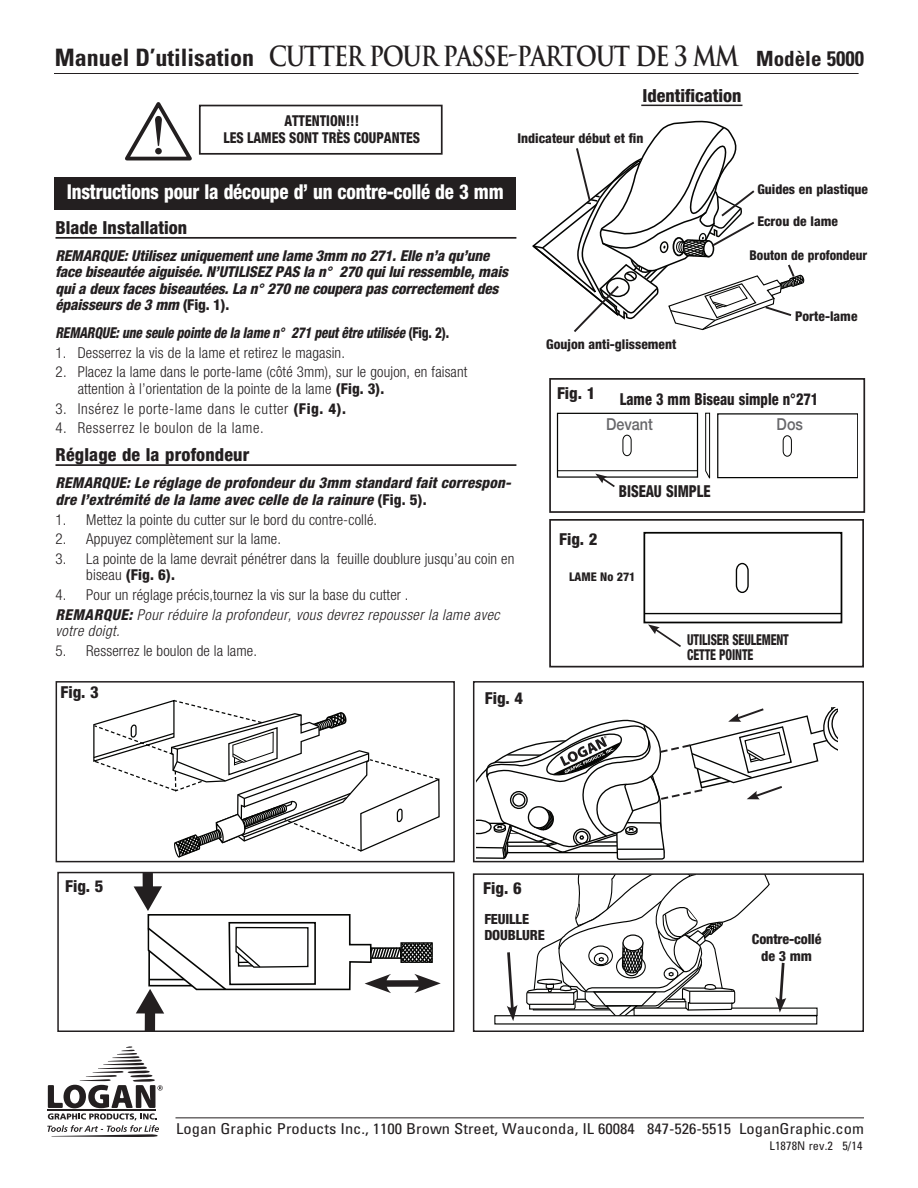
<style>
.page{position:relative;width:918px;height:1188px;background:#fff}
.page>*{position:absolute;margin:0;border:0;box-sizing:border-box;transform-origin:0 0}
.t1{font:700 27px "Trajan";letter-spacing:-.06em;color:#231f20;scale:.85 1}
.t2{font:800 condensed 20.55px "Helvetica Neue";letter-spacing:-.01em;color:#fff;scale:.92 1}
.t3{font:800 condensed 18px "Helvetica Neue";color:#231f20}
.t4{font:800 condensed 16.5px "Helvetica Neue";color:#231f20;scale:.87 1}
.t5{font:800 condensed 16.5px "Helvetica Neue";color:#231f20}
.t6{font:500 16.5px "Helvetica Neue";color:#67676a;scale:.87 1}
.t7{font:300 condensed 15px/16.5px "Helvetica Neue";letter-spacing:.01em;color:#231f20}
.t8{font:italic 800 condensed 15px/16.5px "Helvetica Neue";letter-spacing:-.01em;color:#231f20}
.t9{font:italic 300 condensed 15px/19.8px "Helvetica Neue";letter-spacing:.03em;color:#231f20}
.t10{font:italic 800 condensed 15px/16.5px "Helvetica Neue";letter-spacing:.01em;color:#231f20}
.t11{font:condensed 15px "Univers";color:#231f20;scale:1.1 1}
.t12{font:300 condensed 15px "Helvetica Neue";letter-spacing:.04em;color:#231f20}
.t13{font:italic 800 condensed 15px "Helvetica Neue";letter-spacing:-.01em;color:#231f20;scale:.88 1}
.t14{font:800 condensed 15px "Helvetica Neue";letter-spacing:-.01em;color:#231f20;scale:.9 1}
.t15{font:800 condensed 15px/15px "Helvetica Neue";letter-spacing:-.01em;color:#231f20;scale:.78 1}
.t16{font:800 condensed 14.1px/16.2px "Helvetica Neue";letter-spacing:-.01em;color:#231f20}
.t17{font:800 condensed 13.5px "Helvetica Neue";color:#231f20}
.t18{font:800 condensed 13.5px "Helvetica Neue";color:#231f20;scale:.96 1}
.t19{font:condensed 12px "Univers";letter-spacing:.01em;color:#231f20}
.t20{font:800 condensed 12px "Helvetica Neue";color:#231f20}
.s1{font-family:"Univers";font-stretch:condensed;font-size:24px}
.s2{font-family:"Univers";font-stretch:condensed;font-size:21px}
.s3{font-style:normal}
.s4{font-weight:800}
</style>
<div class="page">
<hr style="left:176px;top:1117px;width:688px;height:1px;background:#231f20">
<svg style="left:47px;top:1046px;width:116px;height:91px"></svg>
<hr style="left:54px;top:73px;width:805px;height:1px;background:#231f20">
<hr style="left:641px;top:105px;width:101px;height:1px;background:#231f20">
<hr style="left:56px;top:237px;width:460px;height:2px;background:#231f20">
<hr style="left:56px;top:464px;width:460px;height:2px;background:#231f20">
<div style="left:54px;top:177px;width:462px;height:33px;background:#231f20"></div>
<svg style="left:532px;top:120px;width:273px;height:212px"></svg>
<div style="left:199px;top:105px;width:244px;height:50px;border:2px solid #231f20"></div>
<svg style="left:125px;top:102px;width:67px;height:58px"></svg>
<div style="left:549px;top:378px;width:316px;height:135px;border:2px solid #231f20"></div>
<div style="left:549px;top:519px;width:315px;height:149px;border:2px solid #231f20"></div>
<div style="left:56px;top:681px;width:399px;height:181px;border:2px solid #231f20"></div>
<div style="left:473px;top:681px;width:391px;height:181px;border:2px solid #231f20"></div>
<div style="left:557px;top:413px;width:141px;height:65px;background:#fff;border:1px solid #040503"></div>
<svg style="left:622px;top:434px;width:10px;height:23px"></svg>
<hr style="left:557px;top:470px;width:140px;height:1px;background:#040503">
<svg style="left:705px;top:412px;width:6px;height:67px"></svg>
<div style="left:717px;top:413px;width:141px;height:65px;background:#fff;border:1px solid #040503"></div>
<svg style="left:782px;top:435px;width:10px;height:22px"></svg>
<div style="left:643px;top:532px;width:199px;height:91px;border:2px solid #040503"></div>
<svg style="left:735px;top:562px;width:14px;height:31px"></svg>
<hr style="left:644px;top:613px;width:197px;height:1px;background:#040503">
<svg style="left:476px;top:707px;width:362px;height:154px"></svg>
<div style="left:57px;top:872px;width:397px;height:160px;border:2px solid #231f20"></div>
<svg style="left:494px;top:1015px;width:323px;height:10px"></svg>
<div style="left:634px;top:1008px;width:184px;height:8px;background:#fff;border:1px solid #040503"></div>
<div style="left:473px;top:873px;width:391px;height:159px;border:2px solid #231f20"></div>
<svg style="left:648px;top:624px;width:33px;height:23px"></svg>
<svg style="left:595px;top:474px;width:22px;height:13px"></svg>
<svg style="left:96px;top:873px;width:345px;height:158px"></svg>
<svg style="left:93px;top:699px;width:347px;height:159px"></svg>
<svg style="left:479px;top:874px;width:316px;height:148px"></svg>
<h1 class="t1" style="left:55px;top:39px;width:953px"><span class="s1">Manuel D’utilisation</span> CUTTER POUR PASSE-PARTOUT DE 3 MM <span class="s2">Modèle 5000</span></h1>
<p class="t3" style="left:642px;top:84px;width:101px">Identification</p>
<p class="t14" style="left:284px;top:112px;width:17px">Attention</p>
<p class="t14" style="left:346px;top:112px;width:17px">!!!</p>
<p class="t14" style="left:223px;top:128px;width:36px">Les lames</p>
<p class="t14" style="left:289px;top:128px;width:10px">sont</p>
<p class="t14" style="left:322px;top:128px;width:45px">trèscoupantes</p>
<p class="t17" style="left:518px;top:130px;width:127px">Indicateur début et fin</p>
<h2 class="t2" style="left:67px;top:179px;width:477px">Instructions pour la découpe d’ un contre-collé de 3 mm</h2>
<p class="t3" style="left:56px;top:216px;width:133px">Blade Installation</p>
<p class="t8" style="left:56px;top:247px;width:454px">REMARQUE: Utilisez uniquement une lame 3mm no 271. Elle n’a qu’une face biseautée aiguisée. N’UTILISEZ PAS la n° 270 qui lui ressemble, mais qui a deux faces biseautées. La n° 270 ne coupera pas correctement des épaisseurs de 3 mm <span class="s3">(Fig. 1).</span></p>
<p class="t13" style="left:56px;top:323px;width:449px">REMARQUE: une seule pointe de la lame n° 271 peut être utilisée <span class="s3">(Fig. 2).</span></p>
<p class="t7" style="left:56px;top:344px;width:291px">1. Desserrez la vis de la lame et retirez le magasin.</p>
<p class="t7" style="left:78px;top:364px;width:391px;text-indent:-22px">2. Placez la lame dans le porte-lame (côté 3mm), sur le goujon, en faisant attention à l’orientation de la pointe de la lame <span class="s4">(Fig. 3).</span></p>
<p class="t12" style="left:56px;top:400px;width:292px">3. Insérez le porte-lame dans le cutter <span class="s4">(Fig. 4).</span></p>
<p class="t12" style="left:56px;top:419px;width:210px">4. Resserrez le boulon de la lame.</p>
<p class="t3" style="left:56px;top:443px;width:195px">Réglage de la profondeur</p>
<p class="t10" style="left:56px;top:474px;width:457px">REMARQUE: Le réglage de profondeur du 3mm standard fait correspon&shy;dre l’extrémité de la lame avec celle de la rainure <span class="s3">(Fig. 5).</span></p>
<p class="t7" style="left:56px;top:511px;width:323px">1. Mettez la pointe du cutter sur le bord du contre-collé.</p>
<p class="t7" style="left:56px;top:531px;width:227px">2. Appuyez complètement sur la lame.</p>
<p class="t7" style="left:86px;top:550px;width:430px;text-indent:-31px">3. La pointe de la lame devrait pénétrer dans la feuille doublure jusqu’au coin en biseau <span class="s4">(Fig. 6).</span></p>
<p class="t9" style="left:56px;top:585px;width:446px"><span class="s3">4. Pour un réglage précis,tournez la vis sur la base du cutter .<br></span><span class="s4">REMARQUE:</span> Pour réduire la profondeur, vous devrez repousser la lame avec</p>
<p class="t9" style="left:56px;top:621px;width:66px">votre doigt.</p>
<p class="t7" style="left:56px;top:643px;width:203px">5. Resserrez le boulon de la lame.</p>
<p class="t5" style="left:60px;top:682px;width:40px">Fig. 3</p>
<p class="t5" style="left:485px;top:688px;width:40px">Fig. 4</p>
<p class="t17" style="left:757px;top:181px;width:112px">Guides en plastique</p>
<p class="t17" style="left:757px;top:213px;width:82px">Ecrou de lame</p>
<p class="t18" style="left:750px;top:247px;width:124px">Bouton de profondeur</p>
<p class="t17" style="left:546px;top:336px;width:132px">Goujon anti-glissement</p>
<p class="t17" style="left:795px;top:308px;width:64px">Porte-lame</p>
<p class="t5" style="left:557px;top:383px;width:40px">Fig. 1</p>
<p class="t4" style="left:620px;top:389px;width:230px">Lame 3 mm Biseau simple n°271</p>
<p class="t6" style="left:606px;top:414px;width:55px">Devant</p>
<p class="t6" style="left:777px;top:414px;width:32px">Dos</p>
<p class="t5" style="left:559px;top:529px;width:40px">Fig. 2</p>
<p class="t4" style="left:619px;top:481px;width:19px">Biseau</p>
<p class="t4" style="left:666px;top:481px;width:10px">simple</p>
<p class="t20" style="left:569px;top:569px;width:68px">LAME No 271</p>
<p class="t15" style="left:687px;top:632px;width:132px">UTILISER SEULEMENT<br>CETTE POINTE</p>
<p class="t5" style="left:65px;top:876px;width:40px">Fig. 5</p>
<p class="t5" style="left:483px;top:878px;width:40px">Fig. 6</p>
<p class="t16" style="left:484px;top:911px;width:14px">Feuille doublure</p>
<p class="t16" style="left:752px;top:931px;width:71px;text-align:center">Contre-collé de 3 mm</p>
<p class="t11" style="left:176px;top:1119px;width:627px">Logan Graphic Products Inc., 1100 Brown Street, Wauconda, IL 60084 847-526-5515 LoganGraphic.com</p>
<p class="t19" style="left:770px;top:1138px;width:94px">L1878N rev.2 5/14</p>
</div>
